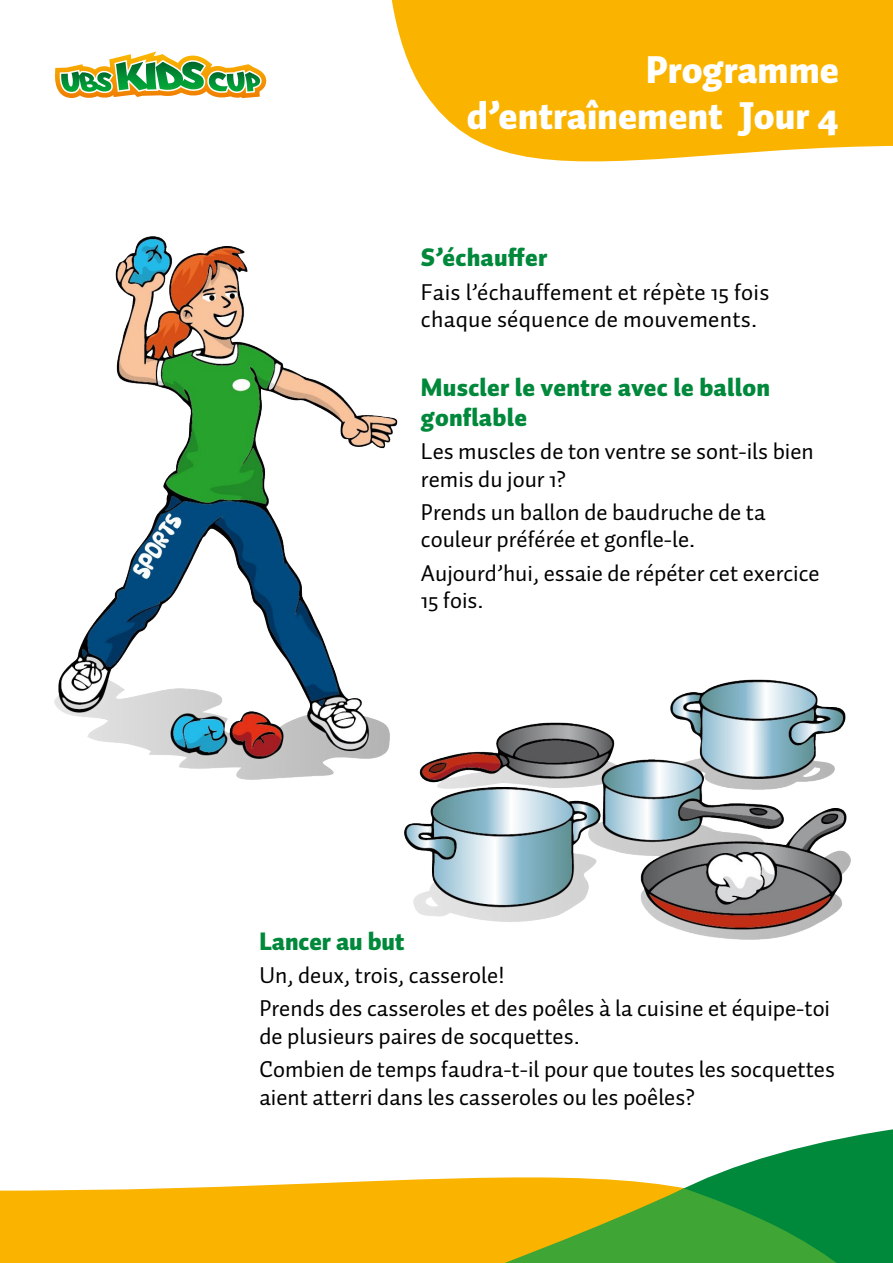
<style>
.page{position:relative;width:893px;height:1263px;background:#fff}
.page>*{position:absolute;margin:0;border:0;box-sizing:border-box;transform-origin:0 0}
.t1{font:900 38.1px/45.8px "Auto Pro";color:#fff;text-align:right}
.t2{font:900 24.9px/29.8px "Auto Pro";letter-spacing:.01em;color:#00883b}
.t3{font:23.25px/27.5px "Auto Pro";color:#000}
</style>
<div class="page">
<svg style="left:391px;top:0;width:502px;height:162px;background:#fabc1c"></svg>
<img style="left:404px;top:679px;width:446px;height:261px">
<img style="left:54px;top:237px;width:344px;height:543px">
<svg style="left:55px;top:51px;width:211px;height:47px"></svg>
<svg style="left:0;top:1178px;width:461px;height:85px;fill:#fab400"></svg>
<svg style="left:461px;top:1129px;width:432px;height:59px"></svg>
<svg style="left:227px;top:1188px;width:666px;height:75px;background:#9ca818"></svg>
<h1 class="t1" style="left:467px;top:47px;width:374px">Programme d’entraînement Jour 4</h1>
<p class="t2" style="left:421px;top:243px;width:128px">S’échauffer</p>
<p class="t3" style="left:421px;top:277px;width:350px">Fais l’échauffement et répète 15 fois chaque séquence de mouvements.</p>
<p class="t2" style="left:421px;top:372px;width:351px">Muscler le ventre avec le ballon gonflable</p>
<p class="t3" style="left:421px;top:437px;width:394px">Les muscles de ton ventre se sont-ils bien remis du jour 1?</p>
<p class="t3" style="left:421px;top:498px;width:346px">Prends un ballon de baudruche de ta couleur préférée et gonfle-le.</p>
<p class="t3" style="left:421px;top:558px;width:400px">Aujourd’hui, essaie de répéter cet exercice<br>15 fois.</p>
<p class="t2" style="left:259px;top:926px;width:147px">Lancer au but</p>
<p class="t3" style="left:259px;top:958px;width:572px;line-height:33.3px">Un, deux, trois, casserole!<br>Prends des casseroles et des poêles à la cuisine et équipe-toi</p>
<p class="t3" style="left:259px;top:1019px;width:577px;line-height:33.3px">de plusieurs paires de socquettes.<br>Combien de temps faudra-t-il pour que toutes les socquettes</p>
<p class="t3" style="left:259px;top:1082px;width:437px">aient atterri dans les casseroles ou les poêles?</p>
</div>
